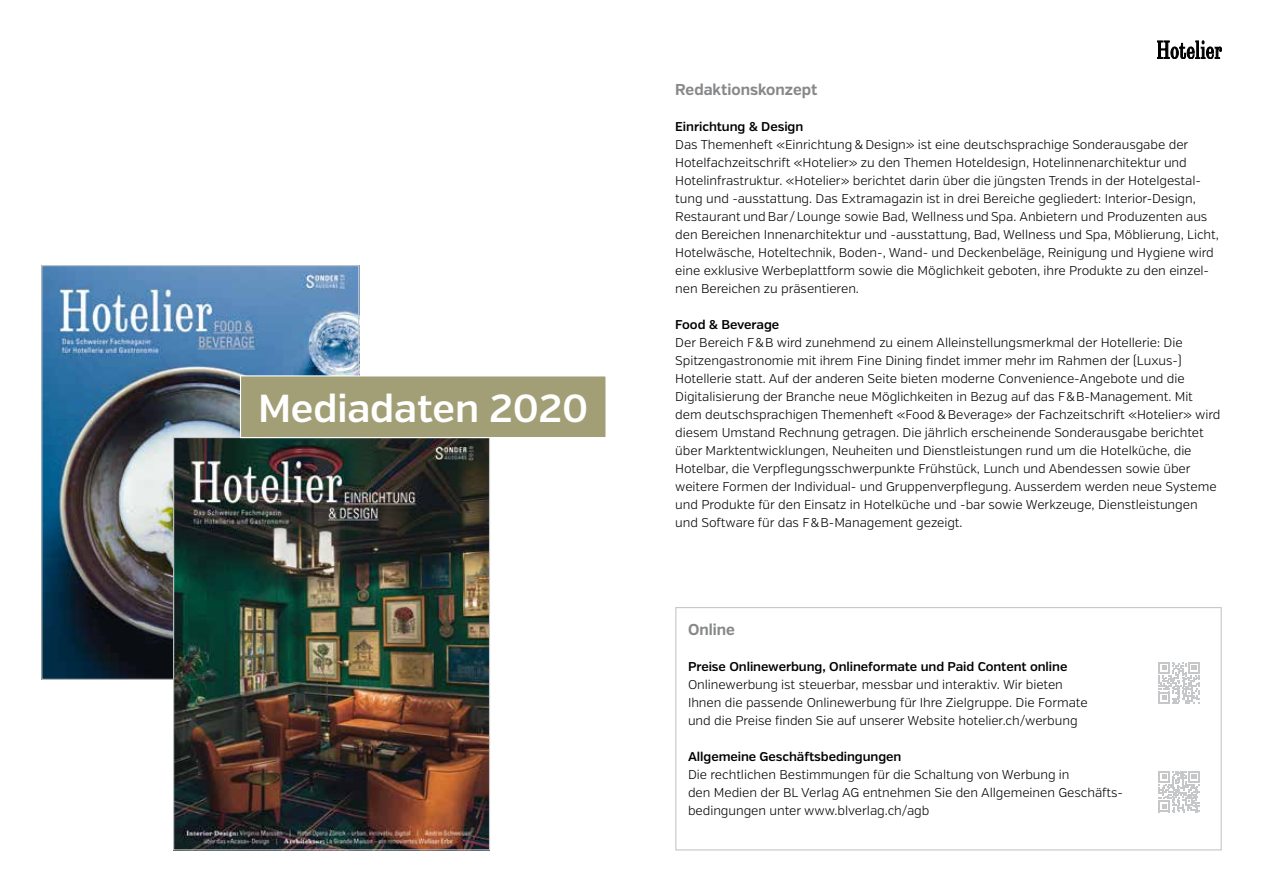
<style>
.page{position:relative;width:1263px;height:893px;background:#fff}
.page>*{position:absolute;margin:0;border:0;box-sizing:border-box;transform-origin:0 0}
.t1{font:600 39px "Verb";letter-spacing:-.005em;color:#fff}
.t2{font:700 15.75px "Verb";color:#87888a;scale:.95 1}
.t3{font:300 12.75px/18px "Verb";letter-spacing:-.005em;color:#000}
.t4{font:600 12.75px "Verb";letter-spacing:-.005em;color:#000}
</style>
<div class="page">
<div style="left:675px;top:607px;width:547px;height:243px;border:1px solid #c6c7c8"></div>
<svg style="left:1158px;top:662px;width:42px;height:41px"></svg>
<svg style="left:1158px;top:771px;width:42px;height:41px"></svg>
<svg style="left:1157px;top:41px;width:65px;height:18px"></svg>
<img style="left:43px;top:267px;width:314px;height:411px">
<img style="left:175px;top:439px;width:313px;height:409px">
<div style="left:173px;top:437px;width:317px;height:413px;border:1px solid #c6c7c8"></div>
<div style="left:240px;top:376px;width:366px;height:62px;background:#a29f76"></div>
<div style="left:240px;top:375px;width:367px;height:63px;border:1px solid #fff"></div>
<h1 class="t1" style="left:258px;top:385px;width:332px">Mediadaten 2020</h1>
<p class="t2" style="left:675px;top:80px;width:151px">Redaktionskonzept</p>
<p class="t4" style="left:675px;top:119px;width:129px">Einrichtung &amp; Design</p>
<p class="t3" style="left:675px;top:136px;width:545px">Das Themenheft «Einrichtung &amp; Design» ist eine deutschsprachige Sonderausgabe der Hotelfachzeitschrift «Hotelier» zu den Themen Hoteldesign, Hotelinnenarchitektur und Hotelinfrastruktur. «Hotelier» berichtet darin über die jüngsten Trends in der Hotelgestal&shy;tung und -ausstattung. Das Extramagazin ist in drei Bereiche gegliedert: Interior-Design, Restaurant und Bar/Lounge sowie Bad, Wellness und Spa. Anbietern und Produzenten aus den Bereichen Innenarchitektur und -ausstattung, Bad, Wellness und Spa, Möblierung, Licht, Hotelwäsche, Hoteltechnik, Boden-, Wand- und Deckenbeläge, Reinigung und Hygiene wird eine exklusive Werbeplattform sowie die Möglichkeit geboten, ihre Produkte zu den einzel&shy;nen Bereichen zu präsentieren.</p>
<p class="t4" style="left:675px;top:317px;width:105px">Food &amp; Beverage</p>
<p class="t3" style="left:675px;top:334px;width:547px">Der Bereich F&amp;B wird zunehmend zu einem Alleinstellungsmerkmal der Hotellerie: Die Spitzengastronomie mit ihrem Fine Dining findet immer mehr im Rahmen der (Luxus-)<br>Hotellerie statt. Auf der anderen Seite bieten moderne Convenience-Angebote und die Digitalisierung der Branche neue Möglichkeiten in Bezug auf das F&amp;B-Management. Mit dem deutschsprachigen Themenheft «Food &amp; Beverage» der Fachzeitschrift «Hotelier» wird diesem Umstand Rechnung getragen. Die jährlich erscheinende Sonderausgabe berichtet über Marktentwicklungen, Neuheiten und Dienstleistungen rund um die Hotelküche, die Hotelbar, die Verpflegungsschwerpunkte Frühstück, Lunch und Abendessen sowie über weitere Formen der Individual- und Gruppenverpflegung. Ausserdem werden neue Systeme und Produkte für den Einsatz in Hotelküche und -bar sowie Werkzeuge, Dienstleistungen und Software für das F&amp;B-Management gezeigt.</p>
<p class="t2" style="left:688px;top:620px;width:51px">Online</p>
<p class="t4" style="left:688px;top:659px;width:381px">Preise Onlinewerbung, Onlineformate und Paid Content online</p>
<p class="t3" style="left:688px;top:676px;width:401px">Onlinewerbung ist steuerbar, messbar und interaktiv. Wir bieten<br>Ihnen die passende Onlinewerbung für Ihre Zielgruppe. Die Formate und die Preise finden Sie auf unserer Website hotelier.ch/werbung</p>
<p class="t4" style="left:688px;top:749px;width:215px">Allgemeine Geschäftsbedingungen</p>
<p class="t3" style="left:688px;top:766px;width:434px">Die rechtlichen Bestimmungen für die Schaltung von Werbung in<br>den Medien der BL Verlag AG entnehmen Sie den Allgemeinen Geschäfts&shy;bedingungen unter www.blverlag.ch/agb</p>
</div>
